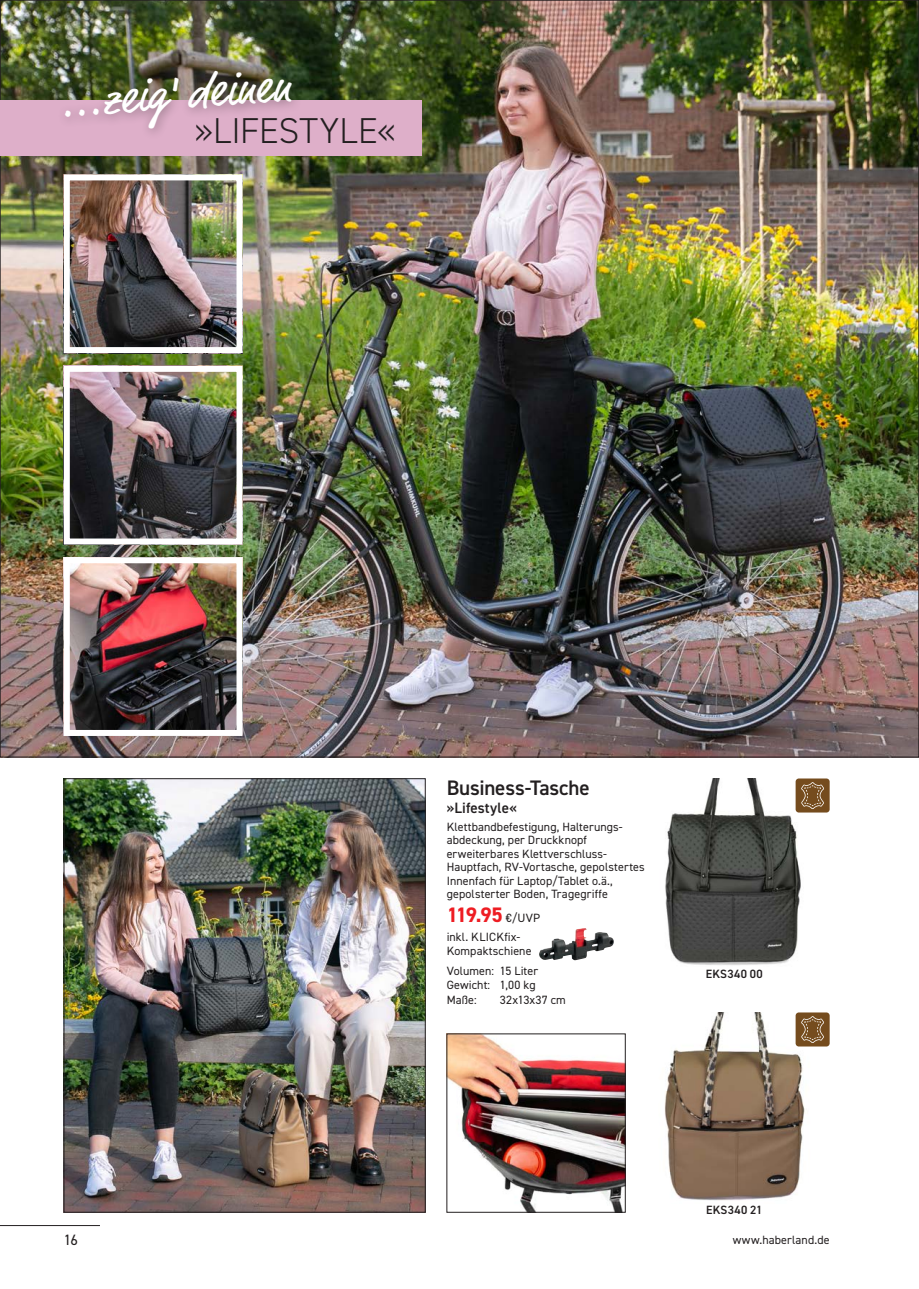
<style>
.page{position:relative;width:919px;height:1289px;background:#fff}
.page>*{position:absolute;margin:0;border:0;box-sizing:border-box;transform-origin:0 0}
.t1{font:45px "Market Pro";color:#fff}
.t2{font:300 36px "DIN2014";letter-spacing:.01em;color:#231f20}
.t3{font:600 21px "DIN2014";letter-spacing:-.005em;color:#231f20}
.t4{font:700 21px "DIN2014";color:#ee1d23}
.t5{font:600 15px "DIN2014";letter-spacing:.005em;color:#231f20}
.t6{font:15px "DIN2014";color:#231f20}
.t7{font:12px/13.5px "DIN2014";letter-spacing:.01em;color:#231f20}
.t8{font:600 12px "DIN2014";letter-spacing:.025em;color:#231f20}
.s1{font-weight:400;font-size:12px;color:#231f20}
</style>
<div class="page">
<hr style="left:0;top:1225px;width:100px;height:1px;background:#231f20">
<img style="left:2px;top:2px;width:914px;height:753px">
<img style="left:664px;top:1012px;width:165px;height:189px">
<img style="left:665px;top:778px;width:164px;height:187px">
<img style="left:66px;top:780px;width:357px;height:430px">
<div style="left:64px;top:778px;width:361px;height:434px;border:1px solid #231f20"></div>
<img style="left:71px;top:181px;width:164px;height:165px">
<div style="left:64px;top:174px;width:178px;height:179px;border:6px solid #fff"></div>
<img style="left:71px;top:373px;width:164px;height:164px">
<div style="left:64px;top:366px;width:178px;height:178px;border:6px solid #fff"></div>
<img style="left:448px;top:1035px;width:175px;height:175px">
<img style="left:71px;top:564px;width:164px;height:165px">
<div style="left:64px;top:557px;width:178px;height:179px;border:6px solid #fff"></div>
<div style="left:0;top:100px;width:421px;height:55px;background:#deafc9"></div>
<div style="left:57px;top:63px;width:246px;height:77px;background:#231f20;opacity:.4"></div>
<div style="left:795px;top:778px;width:34px;height:34px;background:#754c1e;border-radius:3px"></div>
<svg style="left:801px;top:782px;width:23px;height:27px"></svg>
<div style="left:795px;top:1012px;width:34px;height:34px;background:#754c1e;border-radius:3px"></div>
<svg style="left:801px;top:1016px;width:23px;height:26px"></svg>
<img style="left:539px;top:928px;width:75px;height:32px">
<h1 class="t1" style="left:58px;top:72px;width:232px;rotate:-4deg">...zeig' deinen</h1>
<h2 class="t2" style="left:195px;top:109px;width:202px">»LIFESTYLE«</h2>
<h3 class="t3" style="left:446px;top:773px;width:144px">Business-Tasche</h3>
<p class="t5" style="left:446px;top:797px;width:72px">»Lifestyle«</p>
<p class="t7" style="left:446px;top:819px;width:199px">Klettbandbefestigung, Halterungs&shy;abdeckung, per Druckknopf erweiterbares Klettverschluss-Hauptfach, RV-Vortasche, gepolstertes Innenfach für Laptop/Tablet o.ä., gepolsterter Boden, Tragegriffe</p>
<h3 class="t4" style="left:446px;top:900px;width:95px">119.95 <span class="s1">€/UVP</span></h3>
<p class="t7" style="left:446px;top:928px;width:86px;line-height:14.9px">inkl. KLICKfix-<br>Kompaktschiene</p>
<p class="t7" style="left:446px;top:962px;width:93px;line-height:14.9px">Volumen: 15 Liter<br>Gewicht: 1,00 kg<br>Maße:</p>
<p class="t7" style="left:500px;top:993px;width:67px">32x13x37 cm</p>
<p class="t8" style="left:705px;top:966px;width:59px">EKS340 00</p>
<p class="t8" style="left:706px;top:1201px;width:58px">EKS340 21</p>
<p class="t6" style="left:64px;top:1230px;width:16px">16</p>
<p class="t7" style="left:732px;top:1232px;width:98px">www.haberland.de</p>
</div>
